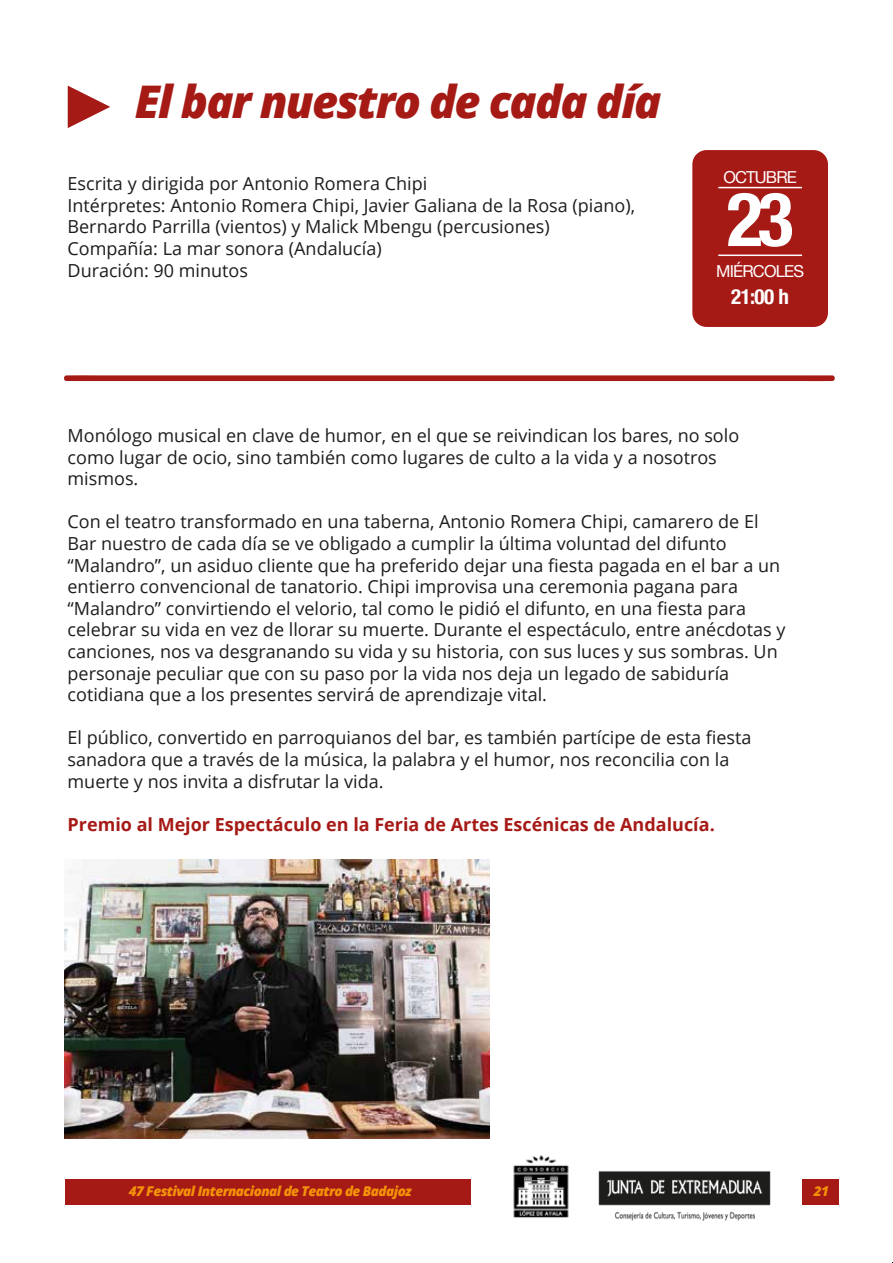
<style>
.page{position:relative;width:893px;height:1263px;background:#fff}
.page>*{position:absolute;margin:0;border:0;box-sizing:border-box;transform-origin:0 0}
.t1{font:700 condensed 75px "Helvetica Neue";color:#fff}
.t2{font:italic 800 45px "Open Sans";letter-spacing:-.04em;color:#a61a16}
.t3{font:700 condensed 21px "Helvetica Neue";color:#fff}
.t4{font:18px/21.6px "Open Sans";color:#1d1d1b}
.t5{font:700 18px "Open Sans";color:#a61a16}
.t6{font:16.5px "Helvetica Neue";letter-spacing:-.05em;color:#fff}
.t7{font:italic 800 13.5px "Open Sans";letter-spacing:-.04em;color:#f39208}
</style>
<div class="page">
<svg style="left:68px;top:86px;width:42px;height:42px"></svg>
<div style="left:692px;top:150px;width:136px;height:177px;background:#a61a16;border-radius:14px"></div>
<hr style="left:718px;top:255px;width:84px;height:1px;background:#fff">
<hr style="left:718px;top:187px;width:84px;height:1px;background:#fff">
<div style="left:802px;top:1180px;width:37px;height:25px;background:#a61a16"></div>
<img style="left:65px;top:860px;width:425px;height:279px">
<div style="left:65px;top:1180px;width:406px;height:25px;background:#a61a16"></div>
<img style="left:513px;top:1155px;width:56px;height:63px">
<svg style="left:64px;top:375px;width:771px;height:6px;background:#ab2925"></svg>
<img style="left:598px;top:1171px;width:173px;height:50px">
<h2 class="t2" style="left:135px;top:68px;width:528px">El bar nuestro de cada día</h2>
<p class="t4" style="left:68px;top:172px;width:569px">Escrita y dirigida por Antonio Romera Chipi<br>Intérpretes: Antonio Romera Chipi, Javier Galiana de la Rosa (piano), Bernardo Parrilla (vientos) y Malick Mbengu (percusiones)<br>Compañía: La mar sonora (Andalucía)<br>Duración: 90 minutos</p>
<p class="t6" style="left:723px;top:165px;width:75px">OCTUBRE</p>
<h1 class="t1" style="left:727px;top:157px;width:68px">23</h1>
<p class="t6" style="left:716px;top:259px;width:89px">MIÉRCOLES</p>
<p class="t3" style="left:731px;top:279px;width:59px">21:00 h</p>
<p class="t4" style="left:68px;top:424px;width:673px">Monólogo musical en clave de humor, en el que se reivindican los bares, no solo como lugar de ocio, sino también como lugares de culto a la vida y a nosotros mismos.</p>
<p class="t4" style="left:68px;top:510px;width:719px">Con el teatro transformado en una taberna, Antonio Romera Chipi, camarero de El Bar nuestro de cada día se ve obligado a cumplir la última voluntad del difunto “Malandro”, un asiduo cliente que ha preferido dejar una fiesta pagada en el bar a un entierro convencional de tanatorio. Chipi improvisa una ceremonia pagana para “Malandro” convirtiendo el velorio, tal como le pidió el difunto, en una fiesta para celebrar su vida en vez de llorar su muerte. Durante el espectáculo, entre anécdotas y canciones, nos va desgranando su vida y su historia, con sus luces y sus sombras. Un personaje peculiar que con su paso por la vida nos deja un legado de sabiduría cotidiana que a los presentes servirá de aprendizaje vital.</p>
<p class="t4" style="left:68px;top:726px;width:685px">El público, convertido en parroquianos del bar, es también partícipe de esta fiesta sanadora que a través de la música, la palabra y el humor, nos reconcilia con la muerte y nos invita a disfrutar la vida.</p>
<p class="t5" style="left:68px;top:811px;width:649px">Premio al Mejor Espectáculo en la Feria de Artes Escénicas de Andalucía.</p>
<p class="t7" style="left:129px;top:1181px;width:285px">47 Festival Internacional de Teatro de Badajoz</p>
<p class="t7" style="left:814px;top:1181px;width:17px">21</p>
</div>
